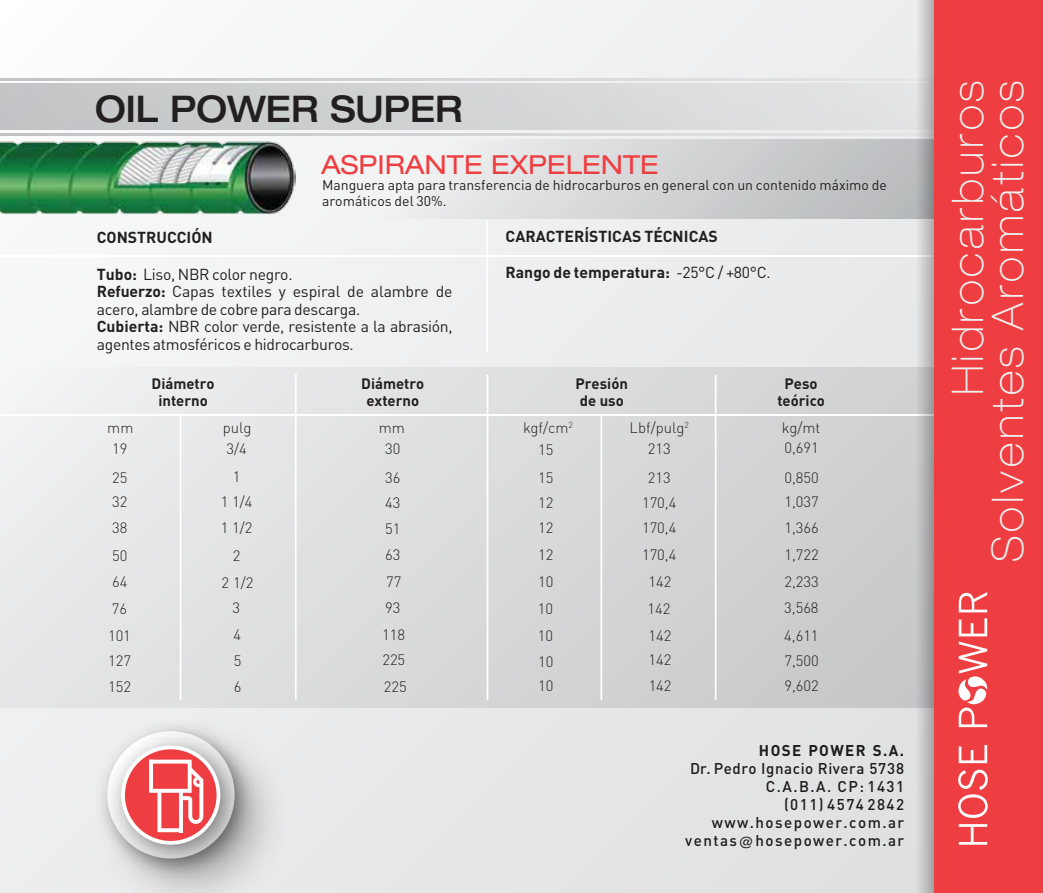
<style>
.page{position:relative;width:1043px;height:893px;background:#fff}
.page>*{position:absolute;margin:0;border:0;box-sizing:border-box;transform-origin:0 0}
.t1{font:100 expanded 43.75px/40.2px "Helvetica Neue";letter-spacing:.095em;color:#f0f0f0;text-align:right;scale:.9 1}
.t2{font:500 expanded 36.75px "Helvetica Neue";color:#231f20;scale:.92 1}
.t3{font:expanded 26.25px "Helvetica Neue";color:#ef3e42}
.t4{font:15.75px/17.5px "DIN";letter-spacing:-.02em;color:#231f20}
.t5{font:700 15.75px "DIN";color:#231f20}
.t6{font:500 15.4px/18.2px "DIN";letter-spacing:.095em;color:#231f20;text-align:right}
.t7{font:700 15.4px "DIN";letter-spacing:.095em;color:#231f20}
.t8{font:300 14.88px/27.3px "DIN";color:#231f20}
.t9{font:700 14.88px/17.2px "DIN";color:#231f20;text-align:center}
.t10{font:14px/15.8px "DIN";color:#231f20}
.t11{font:300 8.75px "DIN";color:#231f20}
.s1{font-weight:700}
.s2{font-weight:400}
.s3{font-family:"Helvetica";font-weight:400}
</style>
<div class="page">
<div style="left:0;top:0;width:934px;height:892px;background:linear-gradient(to right,#f7f7f7,#e4e5e6)"></div>
<div style="left:0;top:140px;width:957px;height:79px;background:linear-gradient(to right,#fff,#bec0c2)"></div>
<div style="left:0;top:84px;width:985px;height:46px;background:linear-gradient(to right,#c2c4c6,#e6e7e8)"></div>
<svg style="left:0;top:134px;width:915px;height:2px;background:#d1d3d5"></svg>
<svg style="left:0;top:79px;width:915px;height:1px"></svg>
<hr style="left:0;top:255px;width:977px;height:2px;background:#fff">
<hr style="left:486px;top:221px;width:2px;height:131px;background:#fff">
<div style="left:0;top:367px;width:988px;height:340px;background:linear-gradient(to right,#ecedee,#c7c9cb)"></div>
<hr style="left:295px;top:374px;width:1px;height:326px;background:#fff">
<hr style="left:486px;top:375px;width:2px;height:325px;background:#fff">
<hr style="left:714px;top:375px;width:2px;height:325px;background:#fff">
<hr style="left:180px;top:415px;width:1px;height:285px;background:#fff">
<hr style="left:600px;top:415px;width:2px;height:285px;background:#fff">
<hr style="left:0;top:414px;width:988px;height:2px;background:#fff">
<img style="left:0;top:141px;width:295px;height:74px">
<svg style="left:915px;top:0;width:18px;height:893px;background:#bfbfc1"></svg>
<div style="left:933px;top:0;width:109px;height:893px;background:#ef3e42"></div>
<svg style="left:958px;top:824px;width:29px;height:21px"></svg>
<svg style="left:958px;top:770px;width:29px;height:48px"></svg>
<svg style="left:958px;top:745px;width:29px;height:18px"></svg>
<svg style="left:958px;top:592px;width:29px;height:20px"></svg>
<svg style="left:958px;top:618px;width:29px;height:109px"></svg>
<img style="left:75px;top:699px;width:231px;height:194px">
<img style="left:98px;top:722px;width:156px;height:156px">
<svg style="left:121px;top:745px;width:99px;height:100px"></svg>
<div style="left:125px;top:749px;width:91px;height:92px;background:#ef3e42;border-radius:50%"></div>
<svg style="left:149px;top:760px;width:54px;height:72px"></svg>
<h2 class="t2" style="left:95px;top:86px;width:401px">OIL POWER SUPER</h2>
<h3 class="t3" style="left:321px;top:149px;width:339px">ASPIRANTE EXPELENTE</h3>
<p class="t10" style="left:322px;top:177px;width:566px">Manguera apta para transferencia de hidrocarburos en general con un contenido máximo de aromáticos del 30%.</p>
<p class="t5" style="left:97px;top:227px;width:117px">CONSTRUCCIÓN</p>
<p class="t4" style="left:97px;top:265px;width:357px"><span class="s1">Tubo:</span> Liso, NBR color negro.<br><span class="s1">Refuerzo:</span> Capas textiles y espiral de alambre de acero, alambre de cobre para descarga.<br><span class="s1">Cubierta:</span> NBR color verde, resistente a la abrasión, agentes atmosféricos e hidrocarburos.</p>
<p class="t5" style="left:505px;top:226px;width:214px">CARACTERÍSTICAS TÉCNICAS</p>
<p class="t5" style="left:505px;top:262px;width:266px">Rango de temperatura: <span class="s2">-25°C / +80°C.</span></p>
<p class="t9" style="left:151px;top:374px;width:65px">Diámetro interno</p>
<p class="t9" style="left:361px;top:374px;width:65px">Diámetro externo</p>
<p class="t9" style="left:575px;top:374px;width:54px;text-align:left">Presión de uso</p>
<p class="t9" style="left:777px;top:374px;width:49px">Peso teórico</p>
<p class="t8" style="left:223px;top:414px;width:30px">pulg</p>
<p class="t8" style="left:523px;top:414px;width:47px">kgf/cm</p>
<p class="t8" style="left:781px;top:414px;width:40px">kg/mt</p>
<p class="t8" style="left:107px;top:414px;width:28px">mm</p>
<p class="t8" style="left:379px;top:414px;width:28px">mm</p>
<p class="t8" style="left:629px;top:414px;width:61px">Lbf/pulg<sup>2</sup></p>
<p class="t11" style="left:568px;top:420px;width:6px">2</p>
<p class="t8" style="left:112px;top:434px;width:17px;line-height:28.9px">19<br>25</p>
<p class="t8" style="left:112px;top:488px;width:17px">32</p>
<p class="t8" style="left:112px;top:514px;width:17px">38<br>50</p>
<p class="t8" style="left:226px;top:434px;width:22px;line-height:28.5px;text-align:center">3/4<br>1</p>
<p class="t8" style="left:221px;top:488px;width:33px;line-height:25.7px">1 1/4<br>1 1/2</p>
<p class="t8" style="left:233px;top:541px;width:9px">2</p>
<p class="t8" style="left:385px;top:433px;width:17px;line-height:29.2px">30<br>36</p>
<p class="t8" style="left:385px;top:489px;width:17px;line-height:25.9px">43<br>51</p>
<p class="t8" style="left:385px;top:541px;width:17px">63</p>
<p class="t8" style="left:538px;top:435px;width:17px;line-height:28.9px">15<br>15</p>
<p class="t8" style="left:538px;top:488px;width:17px">12</p>
<p class="t8" style="left:538px;top:514px;width:17px">12<br>12</p>
<p class="t8" style="left:647px;top:434px;width:24px;line-height:28.7px">213<br>213</p>
<p class="t8" style="left:642px;top:490px;width:36px;line-height:25px">170,4<br>170,4</p>
<p class="t8" style="left:642px;top:541px;width:36px">170,4</p>
<p class="t8" style="left:784px;top:433px;width:36px;line-height:29.6px">0,691<br>0,850</p>
<p class="t8" style="left:784px;top:488px;width:36px">1,037</p>
<p class="t8" style="left:784px;top:513px;width:36px;line-height:27.8px">1,366<br>1,722</p>
<p class="t8" style="left:784px;top:567px;width:36px">2,233</p>
<p class="t8" style="left:112px;top:568px;width:17px">64</p>
<p class="t8" style="left:221px;top:569px;width:33px">2 1/2</p>
<p class="t8" style="left:386px;top:568px;width:17px">77</p>
<p class="t8" style="left:233px;top:593px;width:9px">3</p>
<p class="t8" style="left:385px;top:593px;width:17px">93</p>
<p class="t8" style="left:784px;top:594px;width:36px;line-height:28.2px">3,568<br>4,611</p>
<p class="t8" style="left:538px;top:568px;width:17px">10</p>
<p class="t8" style="left:648px;top:568px;width:24px">142</p>
<p class="t8" style="left:538px;top:595px;width:17px">10</p>
<p class="t8" style="left:647px;top:594px;width:24px">142</p>
<p class="t8" style="left:538px;top:622px;width:17px">10</p>
<p class="t8" style="left:648px;top:621px;width:24px">142</p>
<p class="t8" style="left:108px;top:595px;width:24px;line-height:26.6px">76<br>101</p>
<p class="t8" style="left:233px;top:621px;width:9px">4</p>
<p class="t8" style="left:382px;top:621px;width:24px">118</p>
<p class="t8" style="left:108px;top:647px;width:24px">127</p>
<p class="t8" style="left:234px;top:647px;width:9px">5</p>
<p class="t8" style="left:382px;top:646px;width:24px">225</p>
<p class="t8" style="left:538px;top:647px;width:17px">10</p>
<p class="t8" style="left:648px;top:646px;width:24px">142</p>
<p class="t8" style="left:784px;top:646px;width:36px">7,500</p>
<p class="t8" style="left:108px;top:673px;width:24px">152</p>
<p class="t8" style="left:234px;top:673px;width:9px">6</p>
<p class="t8" style="left:384px;top:672px;width:24px">225</p>
<p class="t8" style="left:538px;top:672px;width:17px">10</p>
<p class="t8" style="left:648px;top:672px;width:24px">142</p>
<p class="t8" style="left:784px;top:672px;width:36px">9,602</p>
<p class="t7" style="left:759px;top:740px;width:147px">HOSE POWER S.A.</p>
<p class="t6" style="left:685px;top:758px;width:220px">Dr. Pedro Ignacio Rivera 5738<br>C.A.B.A. CP: 1431<br>(011) 4574 2842 www.hosepower.com.ar ventas<span class="s3">@</span>hosepower.com.ar</p>
<h1 class="t1" style="left:946px;top:561px;width:536px;rotate:-90deg">Hidrocarburos<br>Solventes Aromáticos</h1>
</div>
